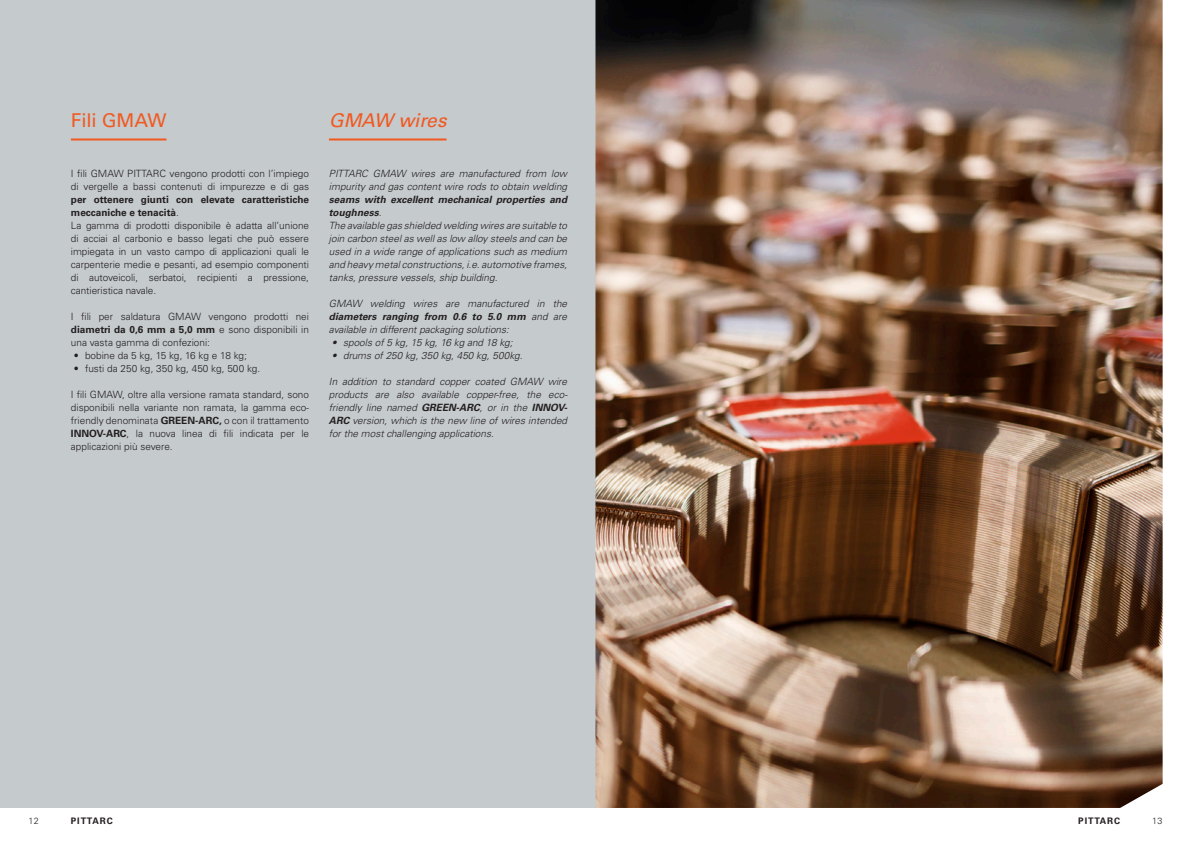
<style>
.page{position:relative;width:1191px;height:842px;background:#fff}
.page>*{position:absolute;margin:0;border:0;box-sizing:border-box;transform-origin:0 0}
.titolo_eng{font:italic 19px "Univers LT Std";letter-spacing:-.01em;color:#f15921}
.t1{font:19px "Univers LT Std";letter-spacing:-.01em;color:#f15921}
.testo_eng{font:italic 300 10px/13px "Univers LT Std";color:#231f20;text-align:justify}
.testo_it{font:300 10px/13px "Univers LT Std";color:#231f20;text-align:justify}
.testo_it-2{font:300 10px "Univers LT Std";letter-spacing:-.02em;color:#231f20}
.t2{font:700 9px "Univers LT Std";letter-spacing:.095em;color:#231f20}
.t3{font:300 9px "Univers LT Std";color:#231f20}
.s1{font-weight:700}
</style>
<div class="page">
<div style="left:0;top:0;width:595px;height:808px;background:#c5cacd"></div>
<hr style="left:71px;top:138px;width:95px;height:2px;background:#f15921">
<hr style="left:329px;top:138px;width:117px;height:2px;background:#f15921">
<img style="left:595px;top:0;width:567px;height:808px">
<p class="t1" style="left:71px;top:109px;width:97px">Fili GMAW</p>
<p class="titolo_eng" style="left:329px;top:109px;width:119px">GMAW wires</p>
<p class="testo_it" style="left:71px;top:167px;width:240px">I fili GMAW PITTARC vengono prodotti con l’impiego di vergelle a bassi contenuti di impurezze e di gas <span class="s1">per ottenere giunti con elevate caratteristiche meccaniche e tenacità</span>.</p>
<p class="testo_it" style="left:71px;top:219px;width:240px">La gamma di prodotti disponibile è adatta all’unione di acciai al carbonio e basso legati che può essere impiegata in un vasto campo di applicazioni quali le carpenterie medie e pesanti, ad esempio componenti di autoveicoli, serbatoi, recipienti a pressione, cantieristica navale.</p>
<p class="testo_it" style="left:71px;top:310px;width:240px">I fili per saldatura GMAW vengono prodotti nei <span class="s1">diametri da 0,6 mm a 5,0 mm</span> e sono disponibili in una vasta gamma di confezioni:</p>
<p class="testo_it-2" style="left:74px;top:350px;width:175px">• bobine da 5 kg, 15 kg, 16 kg e 18 kg;</p>
<p class="testo_it" style="left:74px;top:362px;width:188px">• fusti da 250 kg, 350 kg, 450 kg, 500 kg.</p>
<p class="testo_it" style="left:71px;top:388px;width:240px">I fili GMAW, oltre alla versione ramata standard, sono disponibili nella variante non ramata, la gamma eco&shy;friendly denominata <span class="s1">GREEN-ARC,</span> o con il trattamento <span class="s1">INNOV-ARC</span>, la nuova linea di fili indicata per le applicazioni più severe.</p>
<p class="testo_eng" style="left:329px;top:167px;width:240px">PITTARC GMAW wires are manufactured from low impurity and gas content wire rods to obtain welding <span class="s1">seams with excellent mechanical properties and toughness</span>.</p>
<p class="testo_eng" style="left:329px;top:219px;width:240px">The available gas shielded welding wires are suitable to join carbon steel as well as low alloy steels and can be used in a wide range of applications such as medium and heavy metal constructions, i.e. automotive frames, tanks, pressure vessels, ship building.</p>
<p class="testo_eng" style="left:329px;top:297px;width:240px">GMAW welding wires are manufactured in the <span class="s1">diameters ranging from 0.6 to 5.0 mm</span> and are available in different packaging solutions:</p>
<p class="testo_eng" style="left:332px;top:336px;width:182px">• spools of 5 kg, 15 kg, 16 kg and 18 kg;</p>
<p class="testo_eng" style="left:332px;top:349px;width:192px">• drums of 250 kg, 350 kg, 450 kg, 500kg.</p>
<p class="testo_eng" style="left:329px;top:375px;width:240px">In addition to standard copper coated GMAW wire products are also available copper-free, the eco&shy;friendly line named <span class="s1">GREEN-ARC</span>, or in the <span class="s1">INNOV-ARC</span> version, which is the new line of wires intended for the most challenging applications.</p>
<p class="t3" style="left:28px;top:816px;width:12px">12</p>
<p class="t2" style="left:71px;top:816px;width:43px">PITTARC</p>
<p class="t2" style="left:1078px;top:816px;width:43px">PITTARC</p>
<p class="t3" style="left:1152px;top:816px;width:12px">13</p>
</div>
